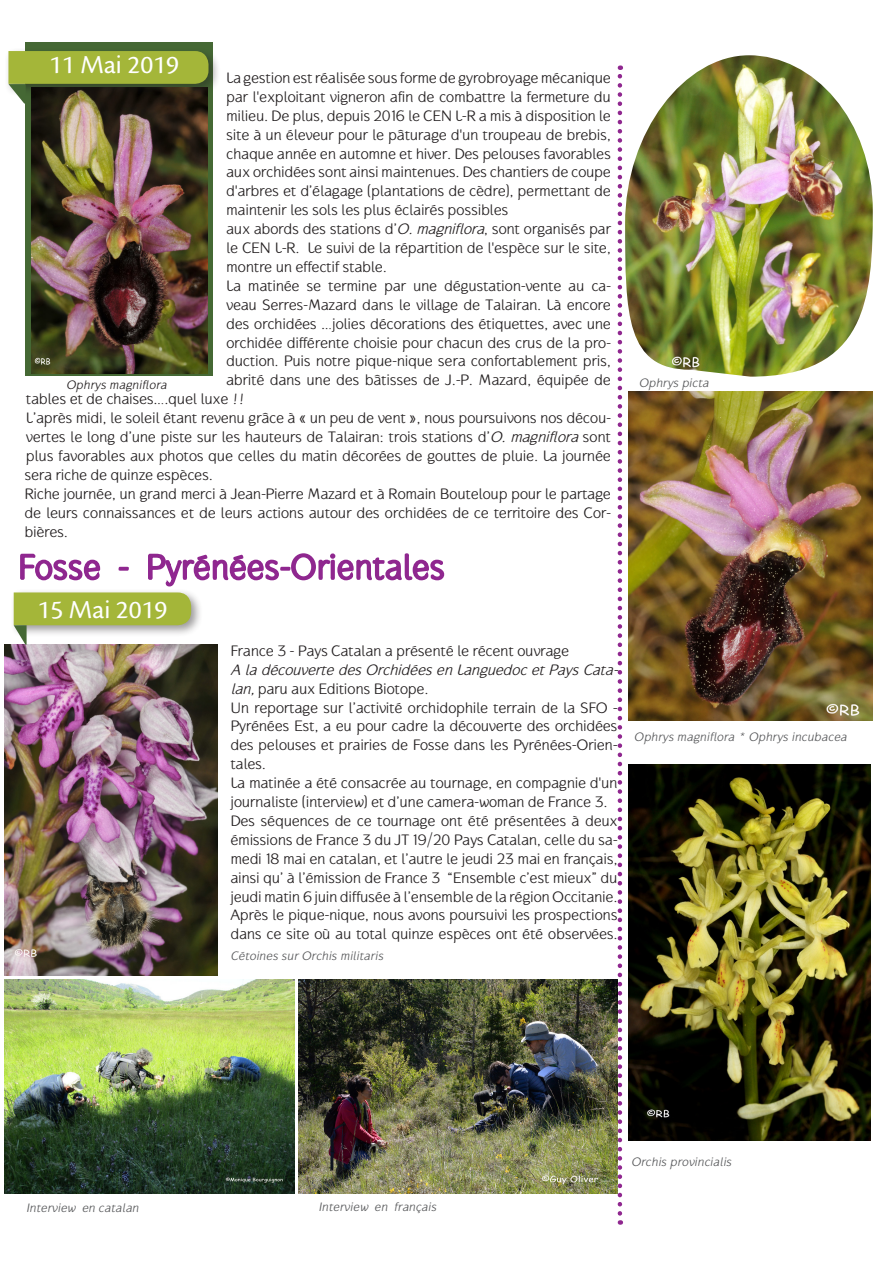
<style>
.page{position:relative;width:893px;height:1263px;background:#fff}
.page>*{position:absolute;margin:0;border:0;box-sizing:border-box;transform-origin:0 0}
.t1{font:27px "Cronos MM 408 18";color:#fff;scale:1.05 1}
.t2{font:15.75px/18.9px "Gauntlet Classic";letter-spacing:-.02em;color:#231f20;text-align:justify;scale:1.05 1}
.t3{font:italic 15.75px/18.9px "Gauntlet Classic";color:#231f20;scale:1.05 1}
.t4{font:italic 12.75px "Gauntlet Classic";color:#57585a;scale:1.05 1}
.t5{font:italic 12.75px "Gauntlet Classic";color:#231f20;scale:1.05 1}
.s1{font-style:italic}
.s2{font-style:normal}
</style>
<div class="page">
<img style="left:629px;top:392px;width:244px;height:329px">
<img style="left:625px;top:55px;width:248px;height:322px">
<div style="left:26px;top:43px;width:187px;height:333px;background:#456834"></div>
<img style="left:31px;top:104px;width:176px;height:269px">
<div style="left:4px;top:47px;width:217px;height:49px;background:#231f20;opacity:.45"></div>
<img style="left:629px;top:764px;width:241px;height:377px">
<svg style="left:618px;top:65px;width:4px;height:1148px"></svg>
<img style="left:4px;top:979px;width:291px;height:214px">
<img style="left:4px;top:645px;width:214px;height:330px">
<div style="left:10px;top:588px;width:194px;height:50px;background:#231f20;opacity:.45"></div>
<svg style="left:8px;top:51px;width:200px;height:53px;background:#798531"></svg>
<svg style="left:14px;top:553px;width:431px;height:92px"></svg>
<img style="left:298px;top:979px;width:319px;height:214px">
<p class="t1" style="left:49px;top:50px;width:125px">11 Mai 2019</p>
<p class="t2" style="left:226px;top:68px;width:368px">La gestion est réalisée sous forme de gyrobroyage mécanique par l'exploitant vigneron afin de combattre la fermeture du milieu. De plus, depuis 2016 le CEN L-R a mis à disposition le site à un éleveur pour le pâturage d'un troupeau de brebis, chaque année en automne et hiver. Des pelouses favorables aux orchidées sont ainsi maintenues. Des chantiers de coupe d'arbres et d’élagage (plantations de cèdre), permettant de maintenir les sols les plus éclairés possibles</p>
<p class="t2" style="left:226px;top:219px;width:368px">aux abords des stations d’<span class="s1">O.magniflora</span>, sont organisés par le CEN L-R. Le suivi de la répartition de l'espèce sur le site, montre un effectif stable.</p>
<p class="t2" style="left:226px;top:276px;width:368px">La matinée se termine par une dégustation-vente au ca-</p>
<p class="t2" style="left:226px;top:295px;width:368px">veau Serres-Mazard dans le village de Talairan. Là encore</p>
<p class="t2" style="left:226px;top:314px;width:368px">des orchidées …jolies décorations des étiquettes, avec une</p>
<p class="t2" style="left:226px;top:333px;width:368px">orchidée différente choisie pour chacun des crus de la pro-</p>
<p class="t2" style="left:226px;top:352px;width:368px">duction. Puis notre pique-nique sera confortablement pris,</p>
<p class="t2" style="left:226px;top:371px;width:368px">abrité dans une des bâtisses de J.-P. Mazard, équipée de</p>
<p class="t2" style="left:26px;top:390px;width:210px">tables et de chaises….quel luxe !!</p>
<p class="t2" style="left:24px;top:408px;width:560px">L’après midi, le soleil étant revenu grâce à « un peu de vent », nous poursuivons nos décou&shy;vertes le long d’une piste sur les hauteurs de Talairan: trois stations d’<span class="s1">O.magniflora</span>sont plus favorables aux photos que celles du matin décorées de gouttes de pluie. La journée sera riche de quinze espèces.</p>
<p class="t2" style="left:24px;top:484px;width:560px">Riche journée, un grand merci à Jean-Pierre Mazard et à Romain Bouteloup pour le partage de leurs connaissances et de leurs actions autour des orchidées de ce territoire des Cor&shy;bières.</p>
<p class="t5" style="left:66px;top:377px;width:100px">Ophrys magniflora</p>
<p class="t4" style="left:639px;top:375px;width:71px">Ophrys picta</p>
<p class="t1" style="left:37px;top:596px;width:125px">15 Mai 2019</p>
<p class="t2" style="left:230px;top:641px;width:324px">France 3 - Pays Catalan a présenté le récent ouvrage</p>
<p class="t3" style="left:230px;top:660px;width:375px">A ladécouvertedesOrchidéesenLanguedocetPaysCata&shy;lan,<span class="s2">paru aux Editions Biotope.</span></p>
<p class="t2" style="left:230px;top:698px;width:370px">Un reportage sur l’activité orchidophile terrain de la SFO - Pyrénées Est, a eu pour cadre la découverte des orchidées des pelouses et prairies de Fosse dans les Pyrénées-Orien&shy;tales.</p>
<p class="t2" style="left:230px;top:773px;width:370px">La matinée a été consacrée au tournage, en compagnie d'un journaliste (interview) et d’une camera-woman de France 3.</p>
<p class="t2" style="left:230px;top:811px;width:370px">Des séquences de ce tournage ont été présentées à deux émissions de France 3 du JT 19/20 Pays Catalan, celle du sa&shy;medi 18 mai en catalan, et l’autre le jeudi 23 mai en français, ainsi qu’ à l’émission de France 3 “Ensemble c’est mieux” du jeudi matin 6 juin diffusée à l’ensemble de la région Occitanie.</p>
<p class="t2" style="left:230px;top:906px;width:370px">Après le pique-nique, nous avons poursuivi les prospections dans ce site où au total quinze espèces ont été observées.</p>
<p class="t4" style="left:230px;top:948px;width:150px">Cétoines surOrchis militaris</p>
<p class="t4" style="left:634px;top:729px;width:207px">Ophrys magniflora * Ophrys incubacea</p>
<p class="t4" style="left:26px;top:1201px;width:111px">Interview en catalan</p>
<p class="t4" style="left:318px;top:1200px;width:116px">Interview en français</p>
<p class="t4" style="left:631px;top:1154px;width:100px">Orchis provincialis</p>
</div>
